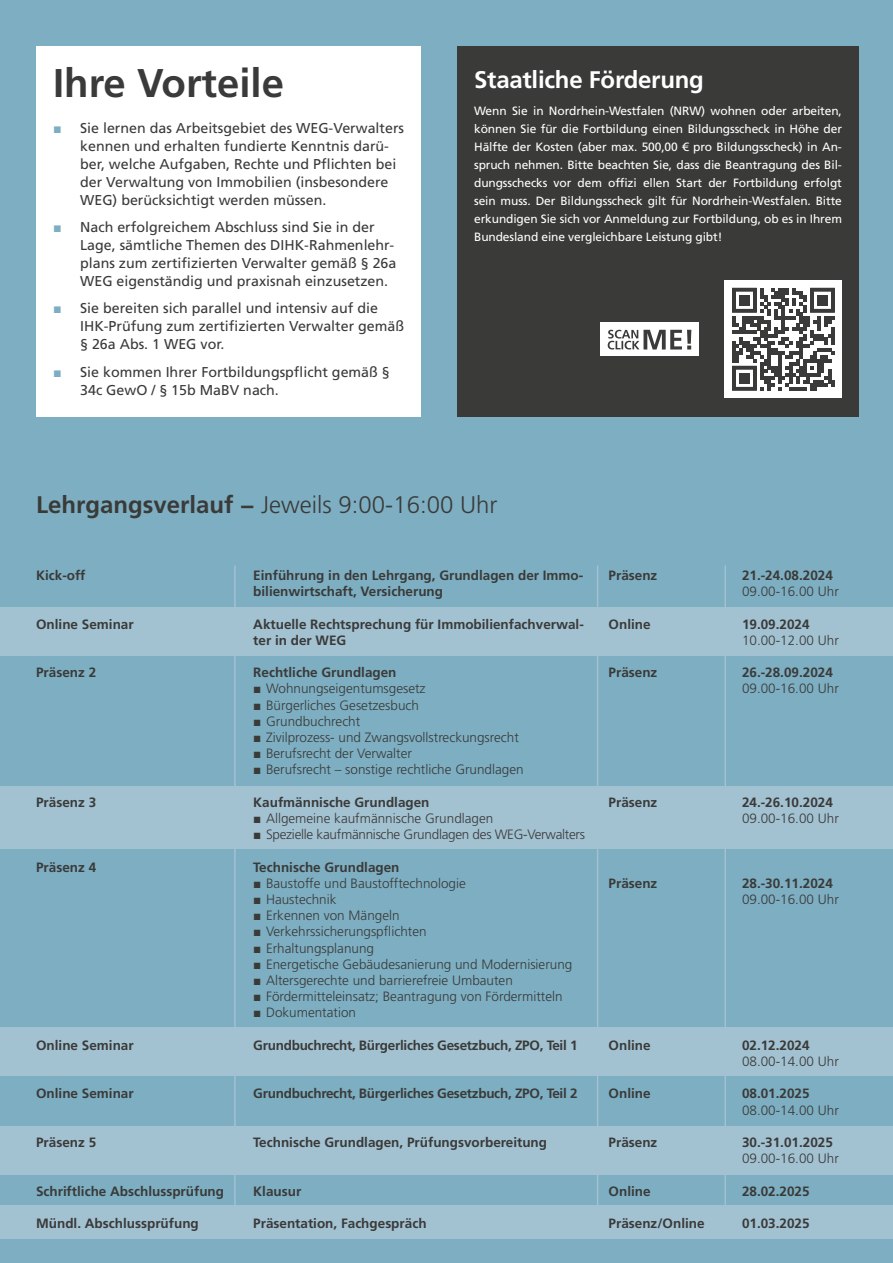
<style>
.page{position:relative;width:893px;height:1263px;background:#7daec1}
.page>*{position:absolute;margin:0;border:0;box-sizing:border-box;transform-origin:0 0}
.t1{font:700 40.05px "Frutiger LT Pro";color:#3a3a39}
.t2{font:300 24px "Frutiger LT Std";color:#3a3a39}
.t3{font:700 24px "Frutiger LT Pro";letter-spacing:-.01em;color:#fff}
.t4{font:14.25px/18px "Frutiger LT Std";color:#3a3a39}
.t5{font:700 13.5px/16.2px "Frutiger LT Pro";color:#3a3a39}
.t6{font:300 13.5px "Frutiger LT Std";color:#3a3a39}
.t7{font:700 13.5px "Frutiger LT Pro";letter-spacing:-.02em;color:#3a3a39}
.t8{font:300 13.5px "Frutiger LT Std";letter-spacing:-.02em;color:#3a3a39}
.t9{font:12px/18px "Frutiger LT Std";letter-spacing:-.01em;color:#fff;text-align:justify}
.s1{font-family:"Arial";color:#7daec1}
.s2{font-family:"Frutiger LT Pro";font-weight:700}
.s3{font-family:"Arial";font-weight:400}
</style>
<div class="page">
<div style="left:36px;top:46px;width:385px;height:371px;background:#fff"></div>
<div style="left:457px;top:46px;width:402px;height:371px;background:#3a3a39"></div>
<div style="left:725px;top:281px;width:117px;height:117px;background:#fff"></div>
<svg style="left:732px;top:288px;width:103px;height:103px"></svg>
<div style="left:739px;top:295px;width:11px;height:11px;background:#3a3a39"></div>
<div style="left:817px;top:295px;width:11px;height:11px;background:#3a3a39"></div>
<div style="left:739px;top:373px;width:11px;height:11px;background:#3a3a39"></div>
<div style="left:600px;top:322px;width:99px;height:34px;background:#fff"></div>
<svg style="left:608px;top:330px;width:83px;height:19px"></svg>
<hr style="left:234px;top:565px;width:2px;height:673px;background:#a2c1d1">
<hr style="left:597px;top:565px;width:1px;height:673px;background:#a2c1d1">
<hr style="left:724px;top:565px;width:2px;height:673px;background:#a2c1d1">
<div style="left:0;top:607px;width:893px;height:48px;background:#a2c1d1"></div>
<div style="left:0;top:786px;width:893px;height:62px;background:#a2c1d1"></div>
<div style="left:0;top:1027px;width:893px;height:48px;background:#a2c1d1"></div>
<div style="left:0;top:1126px;width:893px;height:48px;background:#a2c1d1"></div>
<div style="left:0;top:1205px;width:893px;height:34px;background:#a2c1d1"></div>
<h1 class="t1" style="left:53px;top:60px;width:232px">Ihre Vorteile</h1>
<p class="t4" style="left:80px;top:120px;width:325px;text-indent:-27px"><span class="s1">■</span> Sie lernen das Arbeitsgebiet des WEG-Verwalters kennen und erhalten fundierte Kenntnis darü&shy;ber, welche Aufgaben, Rechte und Pflichten bei der Verwaltung von Immobilien (insbesondere WEG) berücksichtigt werden müssen.</p>
<p class="t4" style="left:80px;top:219px;width:318px;text-indent:-27px"><span class="s1">■</span> Nach erfolgreichem Abschluss sind Sie in der Lage, sämtliche Themen des DIHK-Rahmenlehr&shy;plans zum zertifizierten Verwalter gemäß § 26a WEG eigenständig und praxisnah einzusetzen.</p>
<p class="t4" style="left:80px;top:300px;width:325px;text-indent:-27px"><span class="s1">■</span> Sie bereiten sich parallel und intensiv auf die<br>IHK-Prüfung zum zertifizierten Verwalter gemäß § 26a Abs. 1 WEG vor.</p>
<p class="t4" style="left:80px;top:363px;width:311px;text-indent:-27px"><span class="s1">■</span> Sie kommen Ihrer Fortbildungspflicht gemäß §<br>34c GewO / § 15b MaBV nach.</p>
<h2 class="t3" style="left:474px;top:66px;width:231px">Staatliche Förderung</h2>
<p class="t9" style="left:474px;top:102px;width:369px">Wenn Sie in Nordrhein-Westfalen (NRW) wohnen oder arbeiten, können Sie für die Fortbildung einen Bildungsscheck in Höhe der Hälfte der Kosten (aber max. 500,00 € pro Bildungsscheck) in An&shy;spruch nehmen. Bitte beachten Sie, dass die Beantragung des Bil&shy;dungsschecks vor dem offizi ellen Start der Fortbildung erfolgt sein muss. Der Bildungsscheck gilt für Nordrhein-Westfalen. Bitte erkundigen Sie sich vor Anmeldung zur Fortbildung, ob es in Ihrem Bundesland eine vergleichbare Leistung gibt!</p>
<h2 class="t2" style="left:36px;top:491px;width:463px"><span class="s2">Lehrgangsverlauf −</span> Jeweils 9:00-16:00 Uhr</h2>
<p class="t5" style="left:36px;top:567px;width:51px">Kick-off</p>
<p class="t5" style="left:36px;top:616px;width:99px">Online Seminar</p>
<p class="t5" style="left:36px;top:664px;width:62px">Präsenz 2</p>
<p class="t5" style="left:36px;top:794px;width:62px">Präsenz 3</p>
<p class="t5" style="left:36px;top:859px;width:62px">Präsenz 4</p>
<p class="t5" style="left:36px;top:1037px;width:99px">Online Seminar</p>
<p class="t5" style="left:36px;top:1085px;width:99px">Online Seminar</p>
<p class="t5" style="left:36px;top:1134px;width:62px">Präsenz 5</p>
<p class="t5" style="left:36px;top:1183px;width:189px">Schriftliche Abschlussprüfung</p>
<p class="t5" style="left:36px;top:1215px;width:164px">Mündl. Abschlussprüfung</p>
<p class="t5" style="left:253px;top:567px;width:332px">Einführung in den Lehrgang, Grundlagen der Immo&shy;bilienwirtschaft, Versicherung</p>
<p class="t5" style="left:253px;top:616px;width:332px">Aktuelle Rechtsprechung für Immobilienfachverwal&shy;ter in der WEG</p>
<p class="t5" style="left:253px;top:664px;width:145px">Rechtliche Grundlagen</p>
<p class="t6" style="left:253px;top:681px;width:174px"><span class="s3">■</span> Wohnungseigentumsgesetz</p>
<p class="t6" style="left:253px;top:697px;width:167px"><span class="s3">■</span> Bürgerliches Gesetzesbuch</p>
<p class="t6" style="left:253px;top:713px;width:109px"><span class="s3">■</span> Grundbuchrecht</p>
<p class="t6" style="left:253px;top:730px;width:267px"><span class="s3">■</span> Zivilprozess- und Zwangsvollstreckungsrecht</p>
<p class="t6" style="left:253px;top:746px;width:160px"><span class="s3">■</span> Berufsrecht der Verwalter</p>
<p class="t6" style="left:253px;top:762px;width:272px"><span class="s3">■</span> Berufsrecht – sonstige rechtliche Grundlagen</p>
<p class="t5" style="left:253px;top:794px;width:178px">Kaufmännische Grundlagen</p>
<p class="t6" style="left:253px;top:811px;width:242px"><span class="s3">■</span> Allgemeine kaufmännische Grundlagen</p>
<p class="t8" style="left:253px;top:827px;width:333px"><span class="s3">■</span> Spezielle kaufmännische Grundlagen des WEG-Verwalters</p>
<p class="t5" style="left:253px;top:859px;width:148px">Technische Grundlagen</p>
<p class="t6" style="left:253px;top:875px;width:214px"><span class="s3">■</span> Baustoffe und Baustofftechnologie</p>
<p class="t6" style="left:253px;top:892px;width:85px"><span class="s3">■</span> Haustechnik</p>
<p class="t6" style="left:253px;top:908px;width:148px"><span class="s3">■</span> Erkennen von Mängeln</p>
<p class="t6" style="left:253px;top:924px;width:175px"><span class="s3">■</span> Verkehrssicherungspflichten</p>
<p class="t6" style="left:253px;top:940px;width:122px"><span class="s3">■</span> Erhaltungsplanung</p>
<p class="t6" style="left:253px;top:956px;width:321px"><span class="s3">■</span> Energetische Gebäudesanierung und Modernisierung</p>
<p class="t6" style="left:253px;top:973px;width:261px"><span class="s3">■</span> Altersgerechte und barrierefreie Umbauten</p>
<p class="t6" style="left:253px;top:989px;width:311px"><span class="s3">■</span> Fördermitteleinsatz; Beantragung von Fördermitteln</p>
<p class="t6" style="left:253px;top:1005px;width:104px"><span class="s3">■</span> Dokumentation</p>
<p class="t7" style="left:253px;top:1037px;width:326px">Grundbuchrecht, Bürgerliches Gesetzbuch, ZPO, Teil 1</p>
<p class="t7" style="left:253px;top:1086px;width:326px">Grundbuchrecht, Bürgerliches Gesetzbuch, ZPO, Teil 2</p>
<p class="t5" style="left:253px;top:1134px;width:295px">Technische Grundlagen, Prüfungsvorbereitung</p>
<p class="t5" style="left:253px;top:1183px;width:50px">Klausur</p>
<p class="t5" style="left:253px;top:1215px;width:175px">Präsentation, Fachgespräch</p>
<p class="t5" style="left:609px;top:567px;width:50px">Präsenz</p>
<p class="t5" style="left:609px;top:616px;width:44px">Online</p>
<p class="t5" style="left:609px;top:664px;width:50px">Präsenz</p>
<p class="t5" style="left:609px;top:794px;width:50px">Präsenz</p>
<p class="t5" style="left:609px;top:875px;width:50px">Präsenz</p>
<p class="t5" style="left:609px;top:1037px;width:44px">Online</p>
<p class="t5" style="left:609px;top:1085px;width:44px">Online</p>
<p class="t5" style="left:609px;top:1134px;width:50px">Präsenz</p>
<p class="t5" style="left:609px;top:1183px;width:44px">Online</p>
<p class="t5" style="left:609px;top:1215px;width:98px">Präsenz/Online</p>
<p class="t5" style="left:742px;top:567px;width:92px">21.-24.08.2024</p>
<p class="t6" style="left:742px;top:584px;width:98px">09.00-16.00 Uhr</p>
<p class="t5" style="left:742px;top:616px;width:69px">19.09.2024</p>
<p class="t6" style="left:742px;top:632px;width:98px">10.00-12.00 Uhr</p>
<p class="t5" style="left:742px;top:664px;width:92px">26.-28.09.2024</p>
<p class="t6" style="left:742px;top:681px;width:98px">09.00-16.00 Uhr</p>
<p class="t5" style="left:742px;top:794px;width:92px">24.-26.10.2024</p>
<p class="t6" style="left:742px;top:811px;width:98px">09.00-16.00 Uhr</p>
<p class="t5" style="left:742px;top:875px;width:92px">28.-30.11.2024</p>
<p class="t6" style="left:742px;top:892px;width:98px">09.00-16.00 Uhr</p>
<p class="t5" style="left:742px;top:1037px;width:69px">02.12.2024</p>
<p class="t6" style="left:742px;top:1054px;width:98px">08.00-14.00 Uhr</p>
<p class="t5" style="left:742px;top:1085px;width:69px">08.01.2025</p>
<p class="t6" style="left:742px;top:1102px;width:98px">08.00-14.00 Uhr</p>
<p class="t5" style="left:742px;top:1134px;width:92px">30.-31.01.2025</p>
<p class="t6" style="left:742px;top:1151px;width:98px">09.00-16.00 Uhr</p>
<p class="t5" style="left:742px;top:1183px;width:69px">28.02.2025</p>
<p class="t5" style="left:742px;top:1215px;width:69px">01.03.2025</p>
</div>
